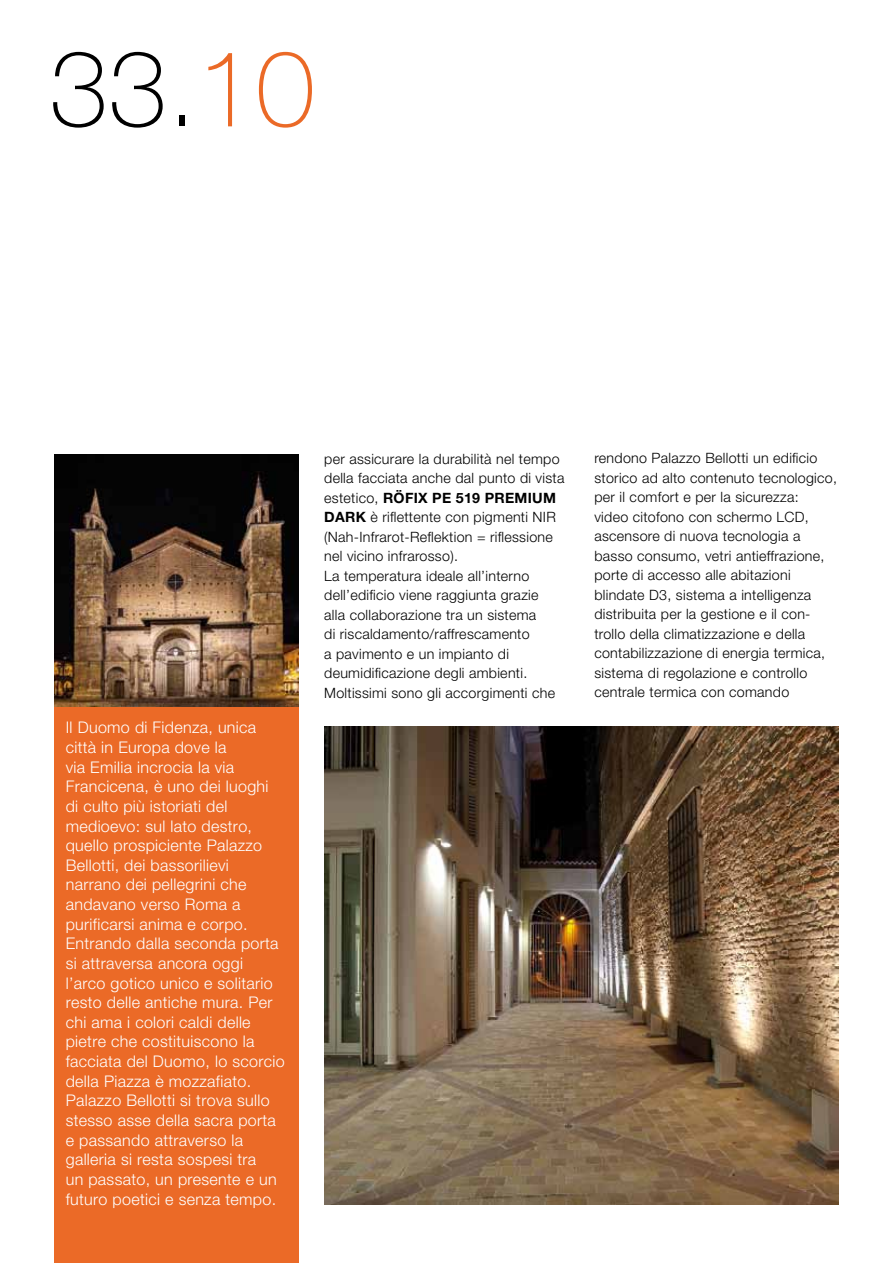
<style>
.page{position:relative;width:893px;height:1263px;background:#fff}
.page>*{position:absolute;margin:0;border:0;box-sizing:border-box;transform-origin:0 0}
.t1{font:100 106.05px "Helvetica Neue LT";color:#000}
.t2{font:300 16.05px/19.6px "Helvetica Neue LT";letter-spacing:.02em;color:#fff}
.t3{font:300 14.25px/19.5px "Helvetica Neue LT";letter-spacing:.02em;color:#000}
.s1{color:#eb6a27}
.s2{font-weight:700}
</style>
<div class="page">
<img style="left:324px;top:726px;width:515px;height:478px">
<div style="left:54px;top:707px;width:245px;height:556px;background:#eb6a27"></div>
<img style="left:54px;top:454px;width:245px;height:253px">
<h1 class="t1" style="left:49px;top:28px;width:267px">33.<span class="s1">10</span></h1>
<p class="t2" style="left:66px;top:717px;width:220px">Il Duomo di Fidenza, unica città in Europa dove la<br>via Emilia incrocia la via<br>Francicena, è uno dei luoghi di culto più istoriati del medioevo: sul lato destro, quello prospiciente Palazzo<br>Bellotti, dei bassorilievi narrano dei pellegrini che andavano verso Roma a purificarsi anima e corpo.<br>Entrando dalla seconda porta si attraversa ancora oggi l’arco gotico unico e solitario resto delle antiche mura. Per chi ama i colori caldi delle pietre che costituiscono la facciata del Duomo, lo scorcio della Piazza è mozzafiato.<br>Palazzo Bellotti si trova sullo stesso asse della sacra porta e passando attraverso la galleria si resta sospesi tra<br>un passato, un presente e un futuro poetici e senza tempo.</p>
<p class="t3" style="left:324px;top:448px;width:242px">per assicurare la durabilità nel tempo della facciata anche dal punto di vista estetico, <span class="s2">RÖFIX PE 519 PREMIUM DARK</span> è riflettente con pigmenti NIR (Nah-Infrarot-Reflektion = riflessione nel vicino infrarosso).<br>La temperatura ideale all’interno dell’edificio viene raggiunta grazie<br>alla collaborazione tra un sistema<br>di riscaldamento/raffrescamento<br>a pavimento e un impianto di deumidificazione degli ambienti.<br>Moltissimi sono gli accorgimenti che</p>
<p class="t3" style="left:594px;top:448px;width:244px">rendono Palazzo Bellotti un edificio storico ad alto contenuto tecnologico, per il comfort e per la sicurezza:<br>video citofono con schermo LCD, ascensore di nuova tecnologia a basso consumo, vetri antieffrazione, porte di accesso alle abitazioni blindate D3, sistema a intelligenza distribuita per la gestione e il con&shy;trollo della climatizzazione e della contabilizzazione di energia termica, sistema di regolazione e controllo centrale termica con comando</p>
</div>
